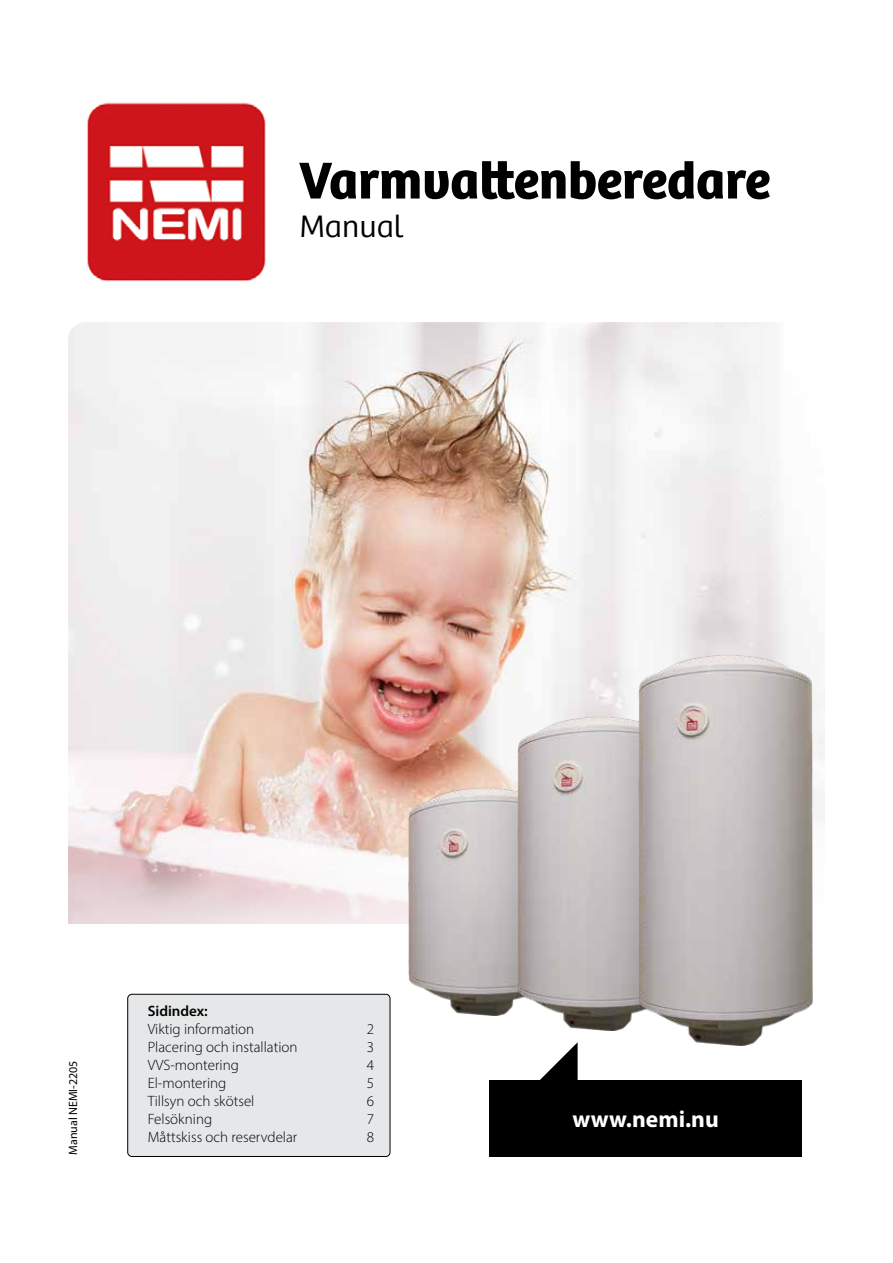
<style>
.page{position:relative;width:893px;height:1263px;background:#fff}
.page>*{position:absolute;margin:0;border:0;box-sizing:border-box;transform-origin:0 0}
.t1{font:700 53.7px "Bree";color:#000}
.t2{font:300 32.25px "Bree";color:#000}
.t3{font:700 23.55px "Myriad Pro";color:#fff}
.t4{font:300 15px "Myriad Pro";color:#000}
.t5{font:600 15px "Myriad Pro";color:#000}
.t6{font:12px "Myriad Pro";color:#000}
</style>
<div class="page">
<img style="left:68px;top:322px;width:757px;height:602px">
<img style="left:408px;top:788px;width:109px;height:227px">
<div style="left:128px;top:994px;width:262px;height:162px;background:#e6e7e8;border-radius:4px"></div>
<div style="left:128px;top:994px;width:262px;height:162px;border:1px solid #000;border-radius:4px"></div>
<img style="left:87px;top:102px;width:179px;height:180px">
<div style="left:490px;top:1080px;width:312px;height:76px;background:#000"></div>
<svg style="left:540px;top:1042px;width:38px;height:38px"></svg>
<img style="left:517px;top:716px;width:121px;height:314px">
<img style="left:638px;top:655px;width:175px;height:391px">
<h1 class="t1" style="left:299px;top:148px;width:473px">Varmvattenberedare</h1>
<h2 class="t2" style="left:299px;top:208px;width:106px">Manual</h2>
<p class="t6" style="left:66px;top:1155px;width:96px;rotate:-90deg">Manual NEMI-2205</p>
<p class="t5" style="left:148px;top:1001px;width:62px">Sidindex:</p>
<p class="t4" style="left:148px;top:1020px;width:108px">Viktig information</p>
<p class="t4" style="left:367px;top:1020px;width:9px">2</p>
<p class="t4" style="left:148px;top:1038px;width:151px">Placering och installation</p>
<p class="t4" style="left:367px;top:1038px;width:9px">3</p>
<p class="t4" style="left:148px;top:1056px;width:93px">VVS-montering</p>
<p class="t4" style="left:367px;top:1056px;width:9px">4</p>
<p class="t4" style="left:148px;top:1074px;width:80px">El-montering</p>
<p class="t4" style="left:367px;top:1074px;width:9px">5</p>
<p class="t4" style="left:148px;top:1092px;width:108px">Tillsyn och skötsel</p>
<p class="t4" style="left:367px;top:1092px;width:9px">6</p>
<p class="t4" style="left:148px;top:1110px;width:66px">Felsökning</p>
<p class="t4" style="left:367px;top:1110px;width:9px">7</p>
<p class="t4" style="left:148px;top:1128px;width:151px">Måttskiss och reservdelar</p>
<p class="t4" style="left:367px;top:1128px;width:9px">8</p>
<h3 class="t3" style="left:572px;top:1104px;width:148px">www.nemi.nu</h3>
</div>
